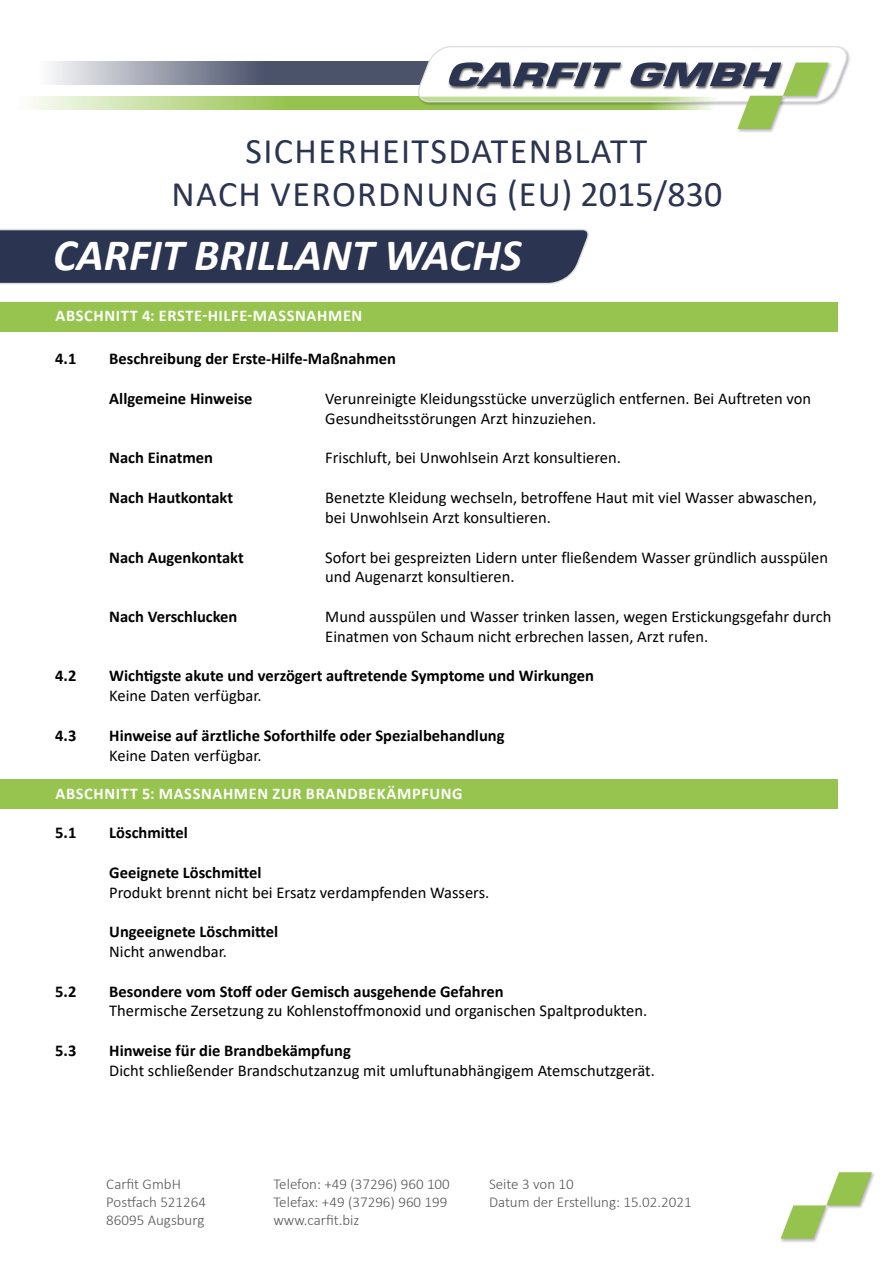
<style>
.page{position:relative;width:893px;height:1263px;background:#fff}
.page>*{position:absolute;margin:0;border:0;box-sizing:border-box;transform-origin:0 0}
.t1{font:italic 700 45px "Calibri";color:#fff}
.t2{font:36px/43.2px "Calibri";letter-spacing:.04em;color:#2b3451;text-align:center}
.t3{font:italic 900 35.1px "Eurostile";color:#2b3451;scale:1.43 1}
.t4{font:16.5px/19.8px "Calibri";color:#000}
.t5{font:700 16.5px "Calibri";color:#000}
.t6{font:700 16.35px "Calibri";letter-spacing:.04em;color:#fff}
.t7{font:300 15px/18px "Calibri";color:#575756}
</style>
<div class="page">
<img style="left:872px;top:1173px;width:2px;height:8px">
<img style="left:780px;top:1238px;width:37px;height:4px">
<svg style="left:781px;top:1172px;width:91px;height:67px"></svg>
<svg style="left:50px;top:62px;width:366px;height:23px;background:#7c8293"></svg>
<svg style="left:28px;top:97px;width:388px;height:12px;background:#b7d685"></svg>
<img style="left:738px;top:129px;width:36px;height:3px">
<svg style="left:416px;top:46px;width:433px;height:83px"></svg>
<svg style="left:0;top:229px;width:589px;height:56px;background:#3a425d"></svg>
<div style="left:0;top:302px;width:838px;height:30px;background:#97c44e"></div>
<div style="left:0;top:779px;width:838px;height:30px;background:#97c44e"></div>
<h3 class="t3" style="left:445px;top:55px;width:232px">CARFIT GMBH</h3>
<h2 class="t2" style="left:171px;top:129px;width:552px">SICHERHEITSDATENBLATT<br>NACH VERORDNUNG (EU) 2015/830</h2>
<h1 class="t1" style="left:53px;top:224px;width:470px">CARFIT BRILLANT WACHS</h1>
<p class="t6" style="left:56px;top:304px;width:308px">ABSCHNITT 4: ERSTE-HILFE-MASSNAHMEN</p>
<p class="t5" style="left:55px;top:347px;width:23px">4.1</p>
<p class="t5" style="left:109px;top:347px;width:288px">Beschreibung der Erste-Hilfe-Maßnahmen</p>
<p class="t5" style="left:109px;top:387px;width:145px">Allgemeine Hinweise</p>
<p class="t4" style="left:325px;top:388px;width:487px">Verunreinigte Kleidungsstücke unverzüglich entfernen. Bei Auftreten von<br>Gesundheitsstörungen Arzt hinzuziehen.</p>
<p class="t5" style="left:109px;top:446px;width:105px">Nach Einatmen</p>
<p class="t4" style="left:325px;top:448px;width:297px">Frischluft, bei Unwohlsein Arzt konsultieren.</p>
<p class="t5" style="left:109px;top:486px;width:125px">Nach Hautkontakt</p>
<p class="t4" style="left:325px;top:487px;width:493px">Benetzte Kleidung wechseln, betroffene Haut mit viel Wasser abwaschen, bei Unwohlsein Arzt konsultieren.</p>
<p class="t5" style="left:109px;top:545px;width:136px">Nach Augenkontakt</p>
<p class="t4" style="left:325px;top:547px;width:504px">Sofort bei gespreizten Lidern unter fließendem Wasser gründlich ausspülen und Augenarzt konsultieren.</p>
<p class="t5" style="left:109px;top:605px;width:130px">Nach Verschlucken</p>
<p class="t4" style="left:325px;top:606px;width:508px">Mund ausspülen und Wasser trinken lassen, wegen Erstickungsgefahr durch<br>Einatmen von Schaum nicht erbrechen lassen, Arzt rufen.</p>
<p class="t5" style="left:55px;top:664px;width:23px">4.2</p>
<p class="t5" style="left:109px;top:664px;width:486px">Wichtigste akute und verzögert auftretende Symptome und Wirkungen</p>
<p class="t4" style="left:109px;top:685px;width:154px">Keine Daten verfügbar.</p>
<p class="t5" style="left:55px;top:723px;width:23px">4.3</p>
<p class="t5" style="left:109px;top:723px;width:397px">Hinweise auf ärztliche Soforthilfe oder Spezialbehandlung</p>
<p class="t4" style="left:109px;top:745px;width:154px">Keine Daten verfügbar.</p>
<p class="t6" style="left:56px;top:782px;width:408px">ABSCHNITT 5: MASSNAHMEN ZUR BRANDBEKÄMPFUNG</p>
<p class="t5" style="left:55px;top:821px;width:23px">5.1</p>
<p class="t5" style="left:109px;top:821px;width:80px">Löschmittel</p>
<p class="t5" style="left:109px;top:860px;width:154px">Geeignete Löschmittel</p>
<p class="t4" style="left:109px;top:882px;width:381px">Produkt brennt nicht bei Ersatz verdampfenden Wassers.</p>
<p class="t5" style="left:109px;top:920px;width:171px">Ungeeignete Löschmittel</p>
<p class="t4" style="left:109px;top:941px;width:119px">Nicht anwendbar.</p>
<p class="t5" style="left:55px;top:979px;width:23px">5.2</p>
<p class="t5" style="left:109px;top:979px;width:396px">Besondere vom Stoff oder Gemisch ausgehende Gefahren</p>
<p class="t4" style="left:109px;top:1000px;width:539px">Thermische Zersetzung zu Kohlenstoffmonoxid und organischen Spaltprodukten.</p>
<p class="t5" style="left:55px;top:1039px;width:23px">5.3</p>
<p class="t5" style="left:109px;top:1039px;width:243px">Hinweise für die Brandbekämpfung</p>
<p class="t4" style="left:109px;top:1060px;width:547px">Dicht schließender Brandschutzanzug mit umluftunabhängigem Atemschutzgerät.</p>
<p class="t7" style="left:106px;top:1175px;width:101px">Carfit GmbH<br>Postfach 521264<br>86095 Augsburg</p>
<p class="t7" style="left:273px;top:1175px;width:178px">Telefon: +49 (37296) 960 100<br>Telefax: +49 (37296) 960 199 www.carfit.biz</p>
<p class="t7" style="left:489px;top:1175px;width:204px">Seite 3 von 10<br>Datum der Erstellung: 15.02.2021</p>
</div>
